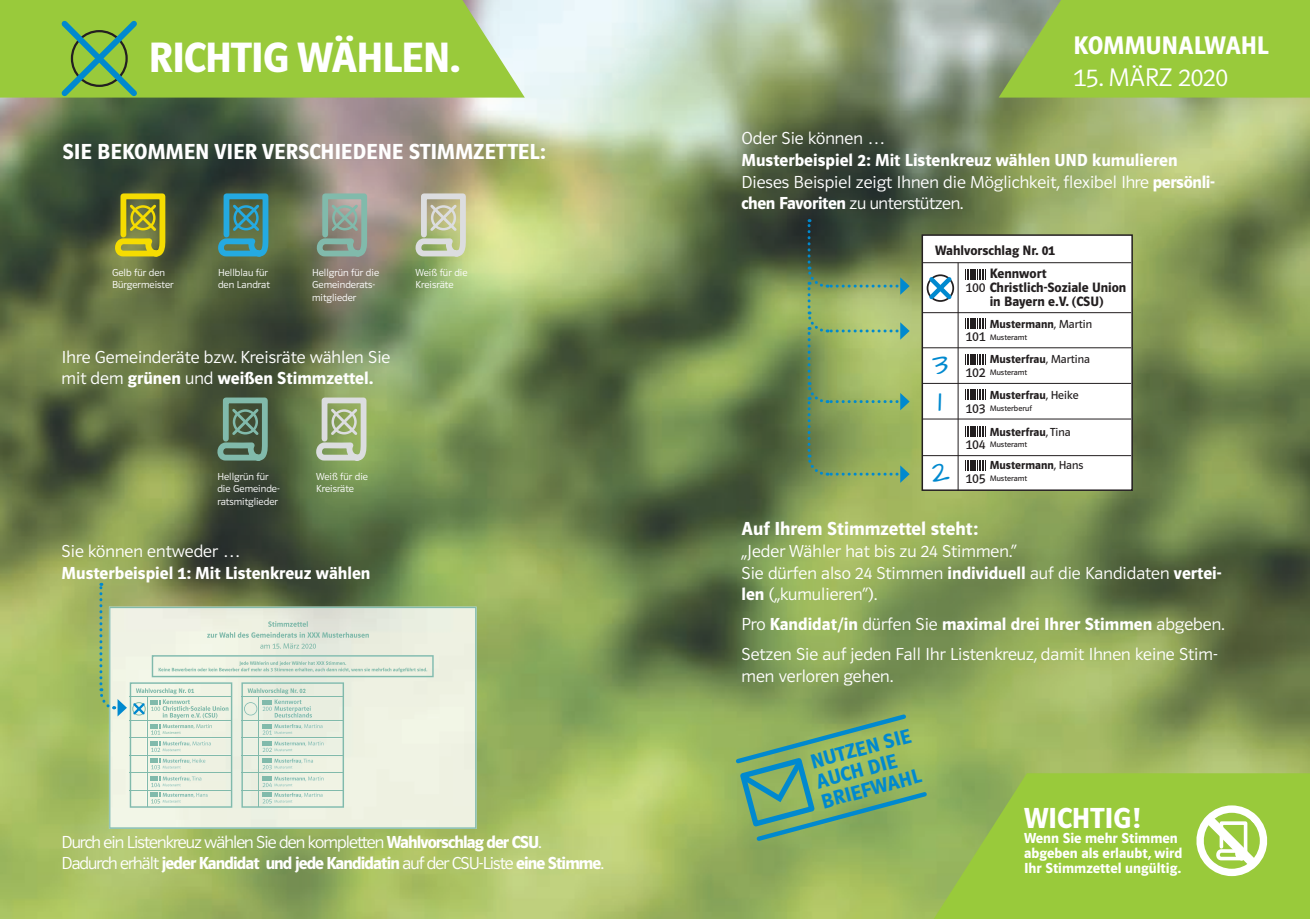
<style>
.page{position:relative;width:1310px;height:919px;background:#fff}
.page>*{position:absolute;margin:0;border:0;box-sizing:border-box;transform-origin:0 0}
.t1{font:600 43.8px "Polo 22 R Headline";color:#fff}
.t2{font:600 30px "Polo 22 R";color:#fff}
.t3{font:600 26.25px "Polo 22 R";color:#fff}
.t4{font:26.25px "Polo 22 R Leicht";color:#fff}
.t5{font:25.5px/37.5px "Architects Daughter";color:#0089cf}
.t6{font:600 22.5px "Polo 22 R";color:#fff}
.t7{font:600 21.15px/20.7px "Polo 22 R";color:#0089cf}
.t8{font:600 19.5px "Polo 22 R";color:#fff}
.t9{font:18px/21.6px "Polo 22 R Leicht";color:#fff}
.t10{font:600 18px "Polo 22 R";color:#fff}
.t11{font:600 18px "Polo 22 R";letter-spacing:-.05em;color:#fff}
.t12{font:18px "Polo 22 R Leicht";letter-spacing:-.05em;color:#fff}
.t13{font:600 15px/15px "Polo 22 R";color:#fff}
.t14{font:600 14.1px "Polo 22 R";color:#231f20}
.t15{font:14.1px "Polo 22 R Buch";color:#231f20}
.t16{font:600 12px "Polo 22 R";color:#231f20}
.t17{font:10.5px/12.6px "Polo 22 R Leicht";color:#fff}
.t18{font:8.25px "Polo 22 R Buch";color:#231f20}
.s1{font-family:"Polo 22 R Leicht";font-weight:400}
.s2{font-family:"Polo 22 R";font-weight:600}
.s3{font-family:"Polo 22 R Buch";font-weight:400}
.s4{font-size:14.1px}
</style>
<div class="page">
<img style="left:0;top:0;width:1310px;height:918px">
<svg style="left:732px;top:711px;width:198px;height:133px"></svg>
<div style="left:109px;top:606px;width:367px;height:222px;background:#eef1e2"></div>
<svg style="left:806px;top:219px;width:103px;height:264px"></svg>
<svg style="left:98px;top:583px;width:336px;height:224px"></svg>
<div style="left:922px;top:235px;width:210px;height:255px;background:#fff"></div>
<div style="left:921px;top:234px;width:212px;height:257px;border:2px solid #231f20"></div>
<hr style="left:957px;top:263px;width:1px;height:227px;background:#231f20">
<hr style="left:922px;top:312px;width:209px;height:1px;background:#231f20">
<hr style="left:922px;top:347px;width:209px;height:1px;background:#231f20">
<hr style="left:922px;top:383px;width:209px;height:1px;background:#231f20">
<hr style="left:922px;top:418px;width:209px;height:1px;background:#231f20">
<hr style="left:922px;top:455px;width:209px;height:1px;background:#231f20">
<hr style="left:922px;top:262px;width:209px;height:1px;background:#231f20">
<svg style="left:965px;top:270px;width:21px;height:10px"></svg>
<svg style="left:965px;top:318px;width:21px;height:11px"></svg>
<svg style="left:965px;top:354px;width:21px;height:10px"></svg>
<svg style="left:965px;top:390px;width:21px;height:10px"></svg>
<svg style="left:965px;top:426px;width:21px;height:10px"></svg>
<svg style="left:965px;top:460px;width:21px;height:10px"></svg>
<svg style="left:926px;top:274px;width:29px;height:28px"></svg>
<svg style="left:933px;top:773px;width:377px;height:145px;fill:#99ca3b"></svg>
<svg style="left:1191px;top:804px;width:81px;height:74px"></svg>
<svg style="left:213px;top:394px;width:58px;height:69px"></svg>
<svg style="left:312px;top:394px;width:57px;height:69px"></svg>
<svg style="left:998px;top:0;width:312px;height:98px"></svg>
<svg style="left:0;top:0;width:525px;height:98px;fill:#99ca3b"></svg>
<svg style="left:56px;top:15px;width:86px;height:87px"></svg>
<svg style="left:111px;top:190px;width:57px;height:69px"></svg>
<svg style="left:214px;top:190px;width:57px;height:69px"></svg>
<svg style="left:312px;top:190px;width:58px;height:69px"></svg>
<svg style="left:411px;top:190px;width:58px;height:69px"></svg>
<h1 class="t1" style="left:149px;top:34px;width:312px">RICHTIG WÄHLEN.</h1>
<p class="t6" style="left:62px;top:139px;width:485px">SIE BEKOMMEN VIER VERSCHIEDENE STIMMZETTEL:</p>
<p class="t17" style="left:112px;top:266px;width:63px">Gelb für den<br>Bürgermeister</p>
<p class="t17" style="left:218px;top:266px;width:53px">Hellblau für den Landrat</p>
<p class="t17" style="left:415px;top:266px;width:54px">Weiß für die<br>Kreisräte</p>
<p class="t17" style="left:312px;top:266px;width:69px">Hellgrün für die<br>Gemeinderats&shy;mitglieder</p>
<p class="t9" style="left:62px;top:346px;width:330px">Ihre Gemeinderäte bzw. Kreisräte wählen Sie</p>
<p class="t10" style="left:62px;top:369px;width:313px"><span class="s1">mit dem</span> grünen <span class="s1">und</span> weißen Stimmzettel.</p>
<p class="t17" style="left:217px;top:470px;width:64px">Hellgrün für die Gemeinde&shy;ratsmitglieder</p>
<p class="t17" style="left:316px;top:470px;width:53px">Weiß für die<br>Kreisräte</p>
<p class="t9" style="left:62px;top:540px;width:180px">Sie können entweder …</p>
<p class="t10" style="left:62px;top:563px;width:310px">Musterbeispiel 1: Mit Listenkreuz wählen</p>
<p class="t12" style="left:62px;top:832px;width:481px">Durch ein Listenkreuz wählen Sie den kompletten <span class="s2">Wahlvorschlag der CSU</span>.</p>
<p class="t11" style="left:62px;top:853px;width:544px"><span class="s1">Dadurch erhält</span> jeder Kandidat und jede Kandidatin <span class="s1">auf der CSU-Liste</span> eine Stimme<span class="s1">.</span></p>
<h3 class="t3" style="left:1073px;top:31px;width:197px">KOMMUNALWAHL</h3>
<h3 class="t4" style="left:1073px;top:63px;width:156px">15. MÄRZ 2020</h3>
<p class="t9" style="left:741px;top:128px;width:145px">Oder Sie können …</p>
<p class="t10" style="left:741px;top:150px;width:437px">Musterbeispiel 2: Mit Listenkreuz wählen UND kumulieren</p>
<p class="t9" style="left:741px;top:171px;width:475px">Dieses Beispiel zeigt Ihnen die Möglichkeit, flexibel Ihre <span class="s2">persönli&shy;chen Favoriten</span> zu unterstützen.</p>
<p class="t14" style="left:935px;top:243px;width:121px">Wahlvorschlag Nr. 01</p>
<h3 class="t5" style="left:932px;top:346px;width:18px">3<br>1</h3>
<h3 class="t5" style="left:931px;top:454px;width:20px">2</h3>
<p class="t14" style="left:989px;top:266px;width:58px">Kennwort</p>
<p class="t14" style="left:965px;top:280px;width:162px"><span class="s3">100</span> Christlich-Soziale Union</p>
<p class="t14" style="left:989px;top:294px;width:115px">in Bayern e.V. (CSU)</p>
<p class="t16" style="left:989px;top:317px;width:104px">Mustermann<span class="s3">, Martin</span></p>
<p class="t18" style="left:989px;top:332px;width:39px">Musteramt</p>
<p class="t16" style="left:989px;top:353px;width:102px">Musterfrau<span class="s3">, Martina</span></p>
<p class="t18" style="left:989px;top:368px;width:39px">Musteramt</p>
<p class="t16" style="left:989px;top:388px;width:90px">Musterfrau<span class="s3">, Heike</span></p>
<p class="t18" style="left:989px;top:403px;width:44px">Musterberuf</p>
<p class="t16" style="left:989px;top:425px;width:82px">Musterfrau<span class="s3">, Tina</span></p>
<p class="t18" style="left:989px;top:440px;width:39px">Musteramt</p>
<p class="t16" style="left:989px;top:459px;width:95px">Mustermann<span class="s3">, Hans</span></p>
<p class="t18" style="left:965px;top:474px;width:63px"><span class="s4">105</span> Musteramt</p>
<p class="t15" style="left:965px;top:329px;width:21px">101</p>
<p class="t15" style="left:965px;top:364px;width:21px">102</p>
<p class="t15" style="left:965px;top:400px;width:21px">103</p>
<p class="t15" style="left:965px;top:437px;width:21px">104</p>
<p class="t8" style="left:741px;top:518px;width:238px">Auf Ihrem Stimmzettel steht:</p>
<p class="t9" style="left:741px;top:540px;width:481px">„Jeder Wähler hat bis zu 24 Stimmen.“<br>Sie dürfen also 24 Stimmen <span class="s2">individuell</span> auf die Kandidaten <span class="s2">vertei&shy;len</span> („kumulieren“).</p>
<p class="t10" style="left:741px;top:614px;width:485px"><span class="s1">Pro</span> Kandidat/in <span class="s1">dürfen Sie</span> maximal drei Ihrer Stimmen <span class="s1">abgeben.</span></p>
<p class="t9" style="left:741px;top:643px;width:477px">Setzen Sie auf jeden Fall Ihr Listenkreuz, damit Ihnen keine Stim&shy;men verloren gehen.</p>
<p class="t7" style="left:808px;top:752px;width:105px;rotate:-15deg">NUTZEN SIE<br>AUCH DIE<br>BRIEFWAHL</p>
<h2 class="t2" style="left:1024px;top:802px;width:118px">WICHTIG!</h2>
<p class="t13" style="left:1024px;top:831px;width:160px">Wenn Sie mehr Stimmen abgeben als erlaubt, wird<br>Ihr Stimmzettel ungültig.</p>
</div>
